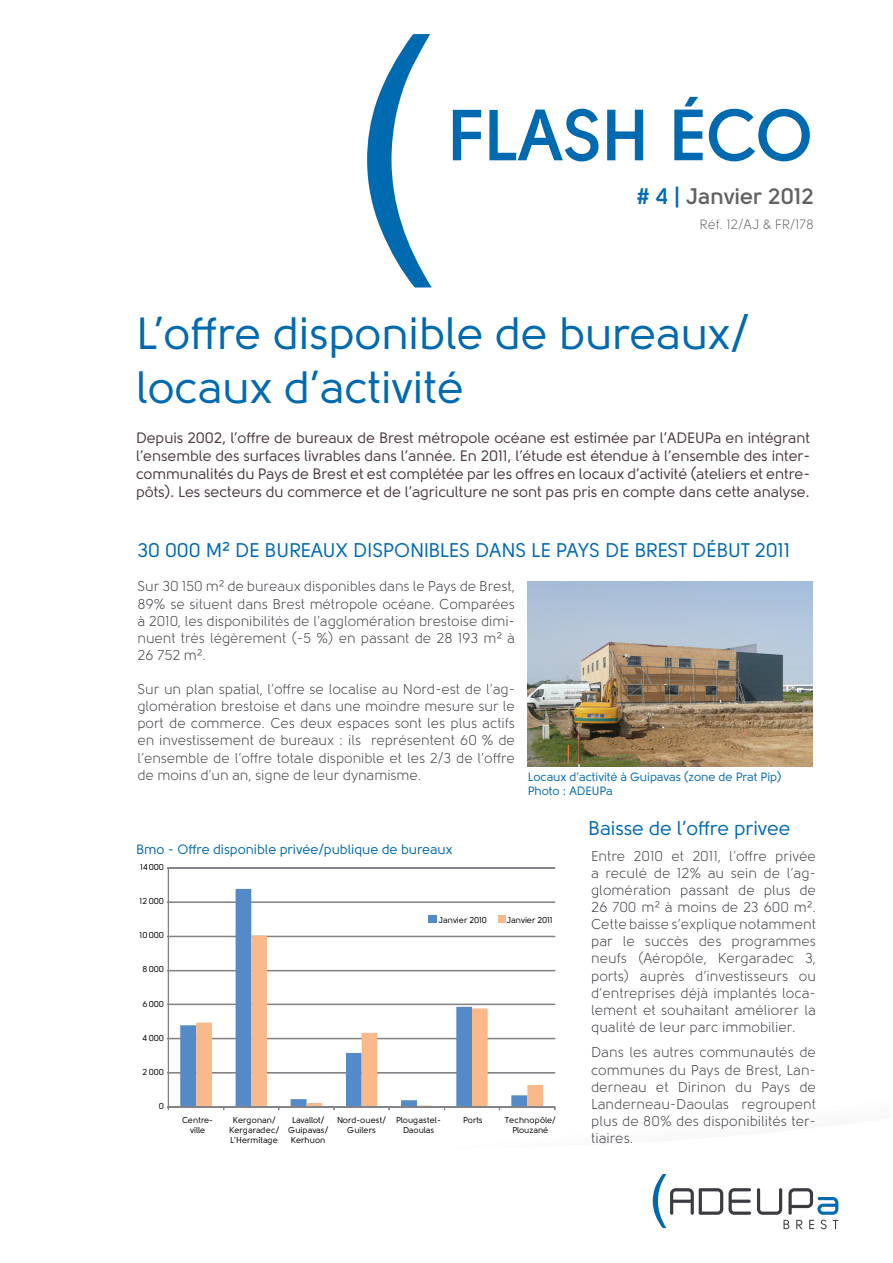
<style>
.page{position:relative;width:893px;height:1263px;background:#fff}
.page>*{position:absolute;margin:0;border:0;box-sizing:border-box;transform-origin:0 0}
.t1{font:700 72px "Solomon";color:#006ab0}
.t2{font:45px/54px "Solomon";color:#006ab0}
.t3{font:700 22.5px "Solomon";color:#626265}
.t4{font:19.65px "Solomon";color:#006ab0}
.t5{font:15px/18px "Solomon";color:#4c3942;text-align:justify}
.t6{font:14.25px/17.1px "Solomon";letter-spacing:-.005em;color:#3a3c41;text-align:justify}
.t7{font:13.5px "Solomon";color:#006ab0}
.t8{font:13.5px "Solomon";color:#626265}
.t9{font:12px/14.4px "Solomon";color:#006ab0}
.t10{font:8.55px/10.2px "Solomon";color:#000;text-align:center}
.s1{color:#006ab0}
</style>
<div class="page">
<svg style="left:729px;top:1188px;width:22px;height:27px"></svg>
<svg style="left:757px;top:1188px;width:81px;height:41px"></svg>
<svg style="left:653px;top:1174px;width:70px;height:54px"></svg>
<img style="left:528px;top:582px;width:285px;height:185px">
<hr style="left:168px;top:868px;width:387px;height:1px;background:#828388">
<div style="left:168px;top:867px;width:387px;height:1px;border:1px solid #828388"></div>
<div style="left:168px;top:902px;width:387px;height:1px;border:1px solid #828388"></div>
<div style="left:168px;top:936px;width:387px;height:1px;border:1px solid #828388"></div>
<div style="left:168px;top:970px;width:387px;height:1px;border:1px solid #828388"></div>
<div style="left:168px;top:1004px;width:387px;height:1px;border:1px solid #828388"></div>
<div style="left:168px;top:1038px;width:387px;height:1px;border:1px solid #828388"></div>
<div style="left:168px;top:1072px;width:387px;height:1px;border:1px solid #828388"></div>
<svg style="left:180px;top:889px;width:347px;height:217px"></svg>
<svg style="left:196px;top:936px;width:347px;height:170px"></svg>
<div style="left:168px;top:868px;width:1px;height:239px;border:1px solid #828388"></div>
<hr style="left:168px;top:1107px;width:387px;height:1px;background:#828388">
<div style="left:168px;top:1106px;width:387px;height:1px;border:1px solid #828388"></div>
<div style="left:429px;top:915px;width:8px;height:8px;background:#548ac7"></div>
<div style="left:498px;top:915px;width:8px;height:8px;background:#fab98b"></div>
<svg style="left:367px;top:34px;width:65px;height:254px"></svg>
<h1 class="t1" style="left:447px;top:94px;width:368px">FLASH ÉCO</h1>
<h3 class="t3" style="left:637px;top:183px;width:179px"><span class="s1"># 4 |</span> Janvier 2012</h3>
<p class="t8" style="left:700px;top:217px;width:116px">Réf. 12/AJ &amp; FR/178</p>
<h2 class="t2" style="left:136px;top:307px;width:615px">L’offre disponible de bureaux/ locaux d’activité</h2>
<p class="t5" style="left:136px;top:429px;width:675px">Depuis 2002, l’offre de bureaux de Brest métropole océane est estimée par l’ADEUPa en intégrant l’ensemble des surfaces livrables dans l’année. En 2011, l’étude est étendue à l’ensemble des inter&shy;communalités du Pays de Brest et est complétée par les offres en locaux d’activité (ateliers et entre&shy;pôts). Les secteurs du commerce et de l’agriculture ne sont pas pris en compte dans cette analyse.</p>
<h3 class="t4" style="left:137px;top:540px;width:654px">30 000 M² DE BUREAUX DISPONIBLES DANS LE PAYS DE BREST DÉBUT 2011</h3>
<p class="t6" style="left:137px;top:578px;width:379px">Sur 30 150 m² de bureaux disponibles dans le Pays de Brest, 89% se situent dans Brest métropole océane. Comparées à 2010, les disponibilités de l’agglomération brestoise dimi&shy;nuent très légèrement (-5 %) en passant de 28 193 m² à 26 752 m².</p>
<p class="t6" style="left:137px;top:681px;width:379px">Sur un plan spatial, l’offre se localise au Nord-est de l’ag&shy;glomération brestoise et dans une moindre mesure sur le port de commerce. Ces deux espaces sont les plus actifs en investissement de bureaux : ils représentent 60 % de l’ensemble de l’offre totale disponible et les 2/3 de l’offre de moins d’un an, signe de leur dynamisme.</p>
<h3 class="t4" style="left:588px;top:818px;width:204px">Baisse de l’offre privee</h3>
<p class="t6" style="left:591px;top:847px;width:226px">Entre 2010 et 2011, l’offre privée a reculé de 12% au sein de l’ag&shy;glomération passant de plus de 26 700 m² à moins de 23 600 m².<br>Cette baisse s’explique notamment par le succè s des programmes neufs (Aéropôle, Kergaradec 3, ports) auprès d’investisseurs ou d’entreprises déjà implantés loca&shy;lement et souhaitant améliorer la qualité de leur parc immobilier.</p>
<p class="t6" style="left:591px;top:1044px;width:226px">Dans les autres communautés de communes du Pays de Brest, Lan&shy;derneau et Dirinon du Pays de Landerneau-Daoulas regroupent plus de 80% des disponibilités ter&shy;tiaires.</p>
<p class="t9" style="left:528px;top:769px;width:255px">Locaux d’activité à Guipavas (zone de Prat Pip)<br>Photo : ADEUPa</p>
<p class="t7" style="left:136px;top:842px;width:318px">Bmo - Offre disponible privée/publique de bureaux</p>
<p class="t10" style="left:140px;top:862px;width:25px">14000</p>
<p class="t10" style="left:140px;top:896px;width:26px">12 000</p>
<p class="t10" style="left:439px;top:915px;width:50px">Janvier 2010</p>
<p class="t10" style="left:507px;top:915px;width:47px">Janvier 2011</p>
<p class="t10" style="left:140px;top:930px;width:26px">10000</p>
<p class="t10" style="left:142px;top:964px;width:23px">8 000</p>
<p class="t10" style="left:142px;top:999px;width:23px">6 000</p>
<p class="t10" style="left:142px;top:1033px;width:23px">4 000</p>
<p class="t10" style="left:142px;top:1067px;width:23px">2 000</p>
<p class="t10" style="left:159px;top:1101px;width:7px">0</p>
<p class="t10" style="left:182px;top:1115px;width:33px">Centre&shy;ville</p>
<p class="t10" style="left:229px;top:1115px;width:52px">Kergonan/<br>Kergaradec/<br>L'Hermitage</p>
<p class="t10" style="left:288px;top:1115px;width:42px">Lavallot/<br>Guipavas/<br>Kerhuon</p>
<p class="t10" style="left:337px;top:1115px;width:50px">Nord-ouest/<br>Guilers</p>
<p class="t10" style="left:396px;top:1115px;width:46px">Plougastel-<br>Daoulas</p>
<p class="t10" style="left:463px;top:1115px;width:21px">Ports</p>
<p class="t10" style="left:505px;top:1115px;width:52px">Technopôle/<br>Plouzané</p>
</div>
